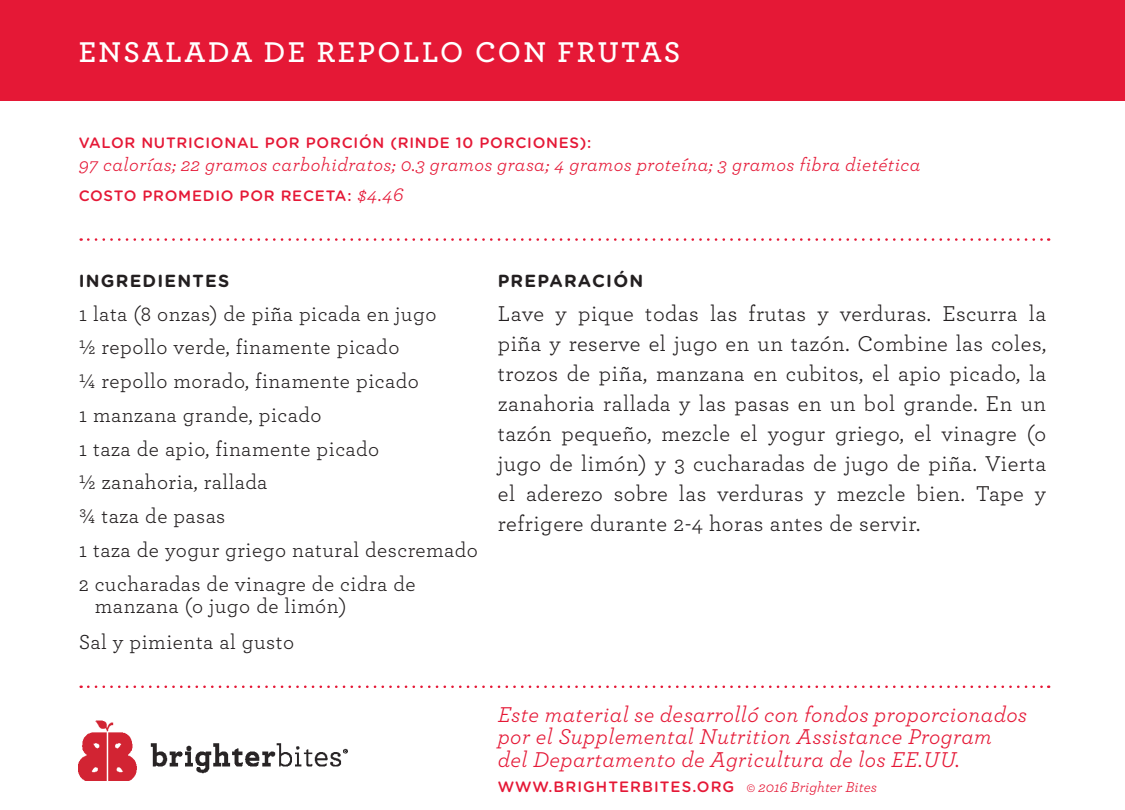
<style>
.page{position:relative;width:1125px;height:810px;background:#fff}
.page>*{position:absolute;margin:0;border:0;box-sizing:border-box;transform-origin:0 0}
.t1{font:600 30px "Archer";letter-spacing:.08em;color:#fff}
.t2{font:22.5px/30px "Archer";letter-spacing:.025em;color:#231f20;text-align:justify}
.t3{font:italic 22.5px "Archer";letter-spacing:.02em;color:#e51836}
.t4{font:21.25px/22.5px "Archer";letter-spacing:.025em;color:#231f20}
.t5{font:italic 19.25px "Archer";letter-spacing:.025em;color:#e51836}
.t6{font:700 17.5px "Gotham Rounded";letter-spacing:.07em;color:#231f20}
.t7{font:500 15px "Gotham Rounded";letter-spacing:.05em;color:#e51836}
.t8{font:500 15px "Gotham Rounded";letter-spacing:.07em;color:#e51836}
.s1{font-family:"Archer";font-weight:400;font-style:italic;font-size:20px}
.s2{font-family:"Archer";font-weight:400;font-style:italic}
</style>
<div class="page">
<div style="left:0;top:0;width:1125px;height:101px;background:#e51836"></div>
<img style="left:79px;top:721px;width:269px;height:60px">
<svg style="left:88px;top:238px;width:961px;height:3px"></svg>
<svg style="left:88px;top:686px;width:961px;height:2px"></svg>
<p class="t1" style="left:79px;top:29px;width:603px">ENSALADA DE REPOLLO CON FRUTAS</p>
<p class="t7" style="left:79px;top:132px;width:514px">VALOR NUTRICIONAL POR PORCIÓN (RINDE 10 PORCIONES):</p>
<p class="t5" style="left:79px;top:150px;width:843px">97 calorías; 22 gramos carbohidratos; 0.3 gramos grasa; 4 gramos proteína; 3 gramos fibra dietética</p>
<p class="t7" style="left:79px;top:185px;width:327px">COSTO PROMEDIO POR RECETA: <span class="s1">$4.46</span></p>
<p class="t6" style="left:79px;top:268px;width:152px">INGREDIENTES</p>
<p class="t4" style="left:79px;top:301px;width:359px">1 lata (8 onzas) de piña picada en jugo</p>
<p class="t4" style="left:79px;top:335px;width:322px">½ repollo verde, finamente picado</p>
<p class="t4" style="left:79px;top:369px;width:342px">¼ repollo morado, finamente picado</p>
<p class="t4" style="left:79px;top:403px;width:244px">1 manzana grande, picado</p>
<p class="t4" style="left:79px;top:436px;width:302px">1 taza de apio, finamente picado</p>
<p class="t4" style="left:79px;top:470px;width:190px">½ zanahoria, rallada</p>
<p class="t4" style="left:79px;top:504px;width:148px">¾ taza de pasas</p>
<p class="t4" style="left:79px;top:538px;width:401px">1 taza de yogur griego natural descremado</p>
<p class="t4" style="left:95px;top:571px;width:322px;text-indent:-16px">2 cucharadas de vinagre de cidra de manzana (o jugo de limón)</p>
<p class="t4" style="left:79px;top:630px;width:217px">Sal y pimienta al gusto</p>
<p class="t6" style="left:498px;top:268px;width:147px">PREPARACIÓN</p>
<p class="t2" style="left:498px;top:297px;width:550px">Lave y pique todas las frutas y verduras. Escurra la piña y reserve el jugo en un tazón. Combine las coles, trozos de piña, manzana en cubitos, el apio picado, la zanahoria rallada y las pasas en un bol grande. En un tazón pequeño, mezcle el yogur griego, el vinagre (o jugo de limón) y 3 cucharadas de jugo de piña. Vierta el aderezo sobre las verduras y mezcle bien. Tape y refrigere durante 2-4 horas antes de servir.</p>
<p class="t3" style="left:498px;top:698px;width:531px">Este material se desarrolló con fondos proporcionados</p>
<p class="t3" style="left:498px;top:721px;width:496px">por el Supplemental Nutrition Assistance Program</p>
<p class="t3" style="left:498px;top:743px;width:463px">del Departamento de Agricultura de los EE.UU.</p>
<p class="t8" style="left:498px;top:776px;width:381px">WWW.BRIGHTERBITES.ORG <span class="s2">© 2016 Brighter Bites</span></p>
</div>
